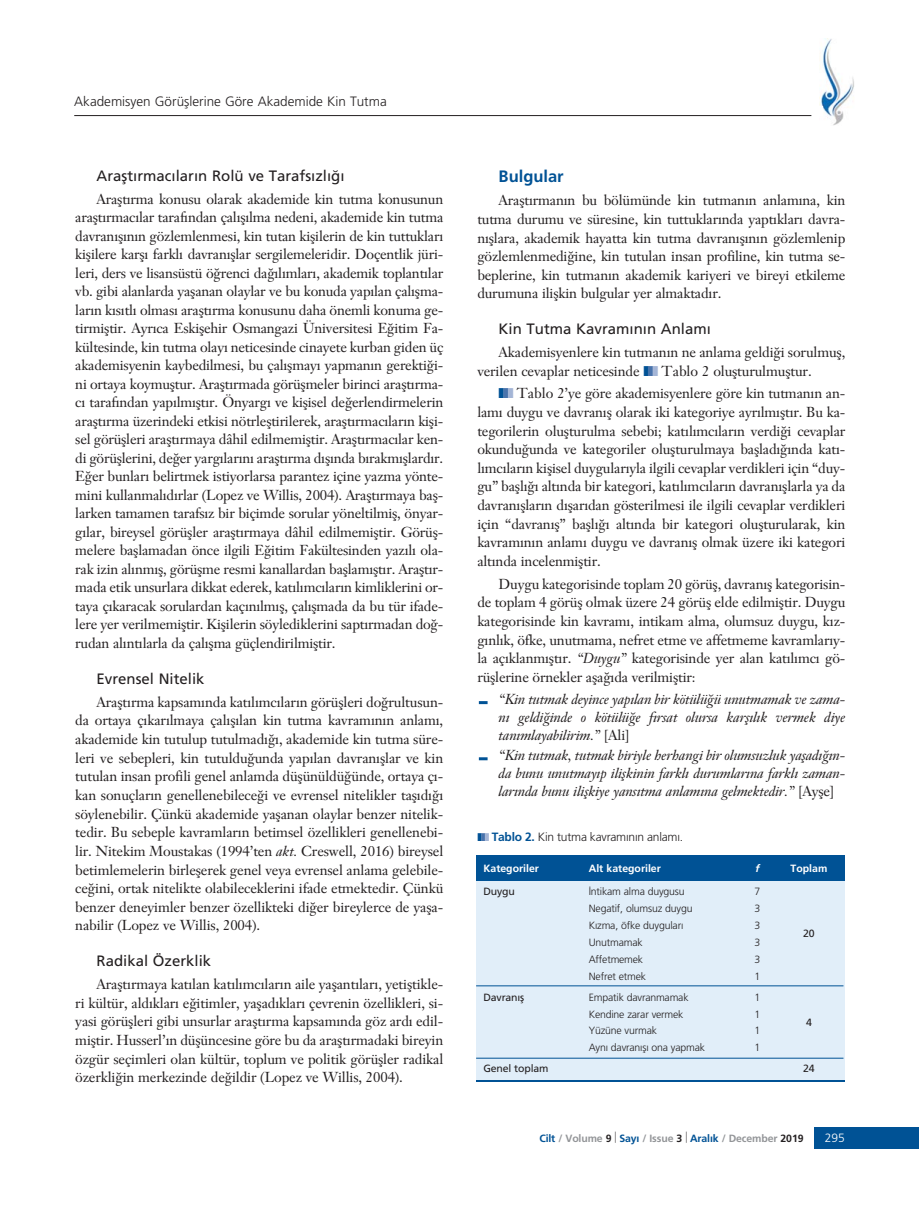
<style>
.page{position:relative;width:919px;height:1217px;background:#fff}
.page>*{position:absolute;margin:0;border:0;box-sizing:border-box;transform-origin:0 0}
.t1{font:700 16.5px "Frutiger";color:#005295}
.t2{font:15px "Frutiger";color:#231f20}
.t3{font:14.25px/18.6px "Janson Text";letter-spacing:-.015em;color:#231f20;text-align:justify}
.t4{font:italic 14.25px/18px "Janson Text";letter-spacing:-.015em;color:#231f20;text-align:justify}
.t5{font:300 13.5px "Frutiger";color:#231f20}
.t6{font:300 12px "Frutiger";letter-spacing:-.015em;color:#231f20}
.t7{font:300 12px "Frutiger";color:#fff}
.t8{font:300 10.5px "Frutiger";letter-spacing:-.015em;color:#231f20}
.t9{font:700 10.5px "Frutiger";letter-spacing:-.01em;color:#939598}
.t10{font:700 10.5px "Frutiger";color:#fff}
.t11{font:10.5px "Frutiger";letter-spacing:-.015em;color:#231f20}
.t12{font:italic 700 10.5px "Frutiger";color:#fff}
.s1{font-style:italic}
.s2{color:#005295}
.s3{color:#4973ac}
.s4{color:#a4b5d6}
.s5{font-style:normal}
.s6{font-weight:700;color:#005295}
.s7{color:#231f20}
</style>
<div class="page">
<div style="left:814px;top:1127px;width:104px;height:21px;background:#005295"></div>
<hr style="left:74px;top:115px;width:737px;height:1px;background:#231f20">
<img style="left:819px;top:38px;width:35px;height:88px">
<svg style="left:819px;top:73px;width:6px;height:6px"></svg>
<div style="left:811px;top:107px;width:11px;height:9px;background:#fff"></div>
<svg style="left:479px;top:757px;width:8px;height:3px"></svg>
<svg style="left:479px;top:701px;width:8px;height:3px"></svg>
<div style="left:476px;top:880px;width:368px;height:199px;background:#e1eef9"></div>
<div style="left:476px;top:855px;width:368px;height:25px;background:#005295"></div>
<hr style="left:476px;top:1079px;width:368px;height:2px;background:#005295">
<hr style="left:476px;top:985px;width:367px;height:1px;background:#005295">
<hr style="left:476px;top:1057px;width:367px;height:1px;background:#005295">
<p class="t5" style="left:74px;top:96px;width:314px">Akademisyen Görüfllerine Göre Akademide Kin Tutma</p>
<p class="t2" style="left:97px;top:170px;width:249px">Araflt›rmac›lar›n Rolü ve Tarafs›zl›¤›</p>
<p class="t3" style="left:75px;top:191px;width:369px;text-indent:21px">Araflt›rma konusu olarak akademide kin tutma konusunun araflt›rmac›lar taraf›ndan çal›fl›lma nedeni, akademide kin tutma davran›fl›n›n gözlemlenmesi, kin tutan kiflilerin de kin tuttuklar› kiflilere karfl› farkl› davran›fllar sergilemeleridir. Doçentlik jüri&shy;leri, ders ve lisansüstü ö¤renci da¤›l›mlar›, akademik toplant›lar vb. gibi alanlarda yaflanan olaylar ve bu konuda yap›lan çal›flma&shy;lar›n k›s›tl› olmas› araflt›rma konusunu daha önemli konuma ge&shy;tirmifltir. Ayr›ca Eskiflehir Osmangazi Üniversitesi E¤itim Fa&shy;kültesinde, kin tutma olay› neticesinde cinayete kurban giden üç akademisyenin kaybedilmesi, bu çal›flmay› yapman›n gerekti¤i&shy;ni ortaya koymufltur. Araflt›rmada görüflmeler birinci araflt›rma&shy;c› taraf›ndan yap›lm›flt›r. Önyarg› ve kiflisel de¤erlendirmelerin araflt›rma üzerindeki etkisi nötrlefltirilerek, araflt›rmac›lar›n kifli&shy;sel görüflleri araflt›rmaya dâhil edilmemifltir. Araflt›rmac›lar ken&shy;di görüfllerini, de¤er yarg›lar›n› araflt›rma d›fl›nda b›rakm›fllard›r.<br>E¤er bunlar› belirtmek istiyorlarsa parantez içine yazma yönte&shy;mini kullanmal›d›rlar (Lopez ve Willis, 2004). Araflt›rmaya bafl&shy;larken tamamen tarafs›z bir biçimde sorular yöneltilmifl, önyar&shy;g›lar, bireysel görüfller araflt›rmaya dâhil edilmemifltir. Görüfl&shy;melere bafllamadan önce ilgili E¤itim Fakültesinden yaz›l› ola&shy;rak izin al›nm›fl, görüflme resmi kanallardan bafllam›flt›r. Araflt›r&shy;mada etik unsurlara dikkat ederek, kat›l›mc›lar›n kimliklerini or&shy;taya ç›karacak sorulardan kaç›n›lm›fl, çal›flmada da bu tür ifade&shy;lere yer verilmemifltir. Kiflilerin söylediklerini sapt›rmadan do¤- rudan al›nt›larla da çal›flma güçlendirilmifltir.</p>
<p class="t2" style="left:97px;top:672px;width:109px">Evrensel Nitelik</p>
<p class="t3" style="left:75px;top:693px;width:369px;text-indent:21px">Araflt›rma kapsam›nda kat›l›mc›lar›n görüflleri do¤rultusun&shy;da ortaya ç›kar›lmaya çal›fl›lan kin tutma kavram›n›n anlam›, akademide kin tutulup tutulmad›¤›, akademide kin tutma süre&shy;leri ve sebepleri, kin tutuldu¤unda yap›lan davran›fllar ve kin tutulan insan profili genel anlamda düflünüldü¤ünde, ortaya ç›- kan sonuçlar›n genellenebilece¤i ve evrensel nitelikler tafl›d›¤› söylenebilir. Çünkü akademide yaflanan olaylar benzer nitelik&shy;tedir. Bu sebeple kavramlar›n betimsel özellikleri genellenebi&shy;lir. Nitekim Moustakas (1994’ten <span class="s1">akt.</span> Creswell, 2016) bireysel betimlemelerin birleflerek genel veya evrensel anlama gelebile&shy;ce¤ini, ortak nitelikte olabileceklerini ifade etmektedir. Çünkü benzer deneyimler benzer özellikteki di¤er bireylerce de yafla&shy;nabilir (Lopez ve Willis, 2004).</p>
<p class="t2" style="left:97px;top:954px;width:116px">Radikal Özerklik</p>
<p class="t3" style="left:75px;top:976px;width:369px;text-indent:21px">Araflt›rmaya kat›lan kat›l›mc›lar›n aile yaflant›lar›, yetifltikle&shy;ri kültür, ald›klar› e¤itimler, yaflad›klar› çevrenin özellikleri, si&shy;yasi görüflleri gibi unsurlar araflt›rma kapsam›nda göz ard› edil&shy;mifltir. Husserl’›n düflüncesine göre bu da araflt›rmadaki bireyin özgür seçimleri olan kültür, toplum ve politik görüfller radikal özerkli¤in merkezinde de¤ildir (Lopez ve Willis, 2004).</p>
<p class="t1" style="left:498px;top:170px;width:67px">Bulgular</p>
<p class="t3" style="left:477px;top:192px;width:369px;text-indent:21px">Araflt›rman›n bu bölümünde kin tutman›n anlam›na, kin tutma durumu ve süresine, kin tuttuklar›nda yapt›klar› davra&shy;n›fllara, akademik hayatta kin tutma davran›fl›n›n gözlemlenip gözlemlenmedi¤ine, kin tutulan insan profiline, kin tutma se&shy;beplerine, kin tutman›n akademik kariyeri ve bireyi etkileme durumuna iliflkin bulgular yer almaktad›r.</p>
<p class="t2" style="left:498px;top:323px;width:214px">Kin Tutma Kavram›n›n Anlam›</p>
<p class="t3" style="left:477px;top:344px;width:369px;text-indent:21px">Akademisyenlere kin tutman›n ne anlama geldi¤i sorulmufl, verilen cevaplar neticesinde <span class="s2">❚</span><span class="s3">❚</span><span class="s4">❚</span> Tablo 2 oluflturulmufltur.</p>
<p class="t3" style="left:477px;top:385px;width:369px;text-indent:21px"><span class="s2">❚</span><span class="s3">❚</span><span class="s4">❚</span> Tablo 2’ye göre akademisyenlere göre kin tutman›n an&shy;lam› duygu ve davran›fl olarak iki kategoriye ayr›lm›flt›r. Bu ka&shy;tegorilerin oluflturulma sebebi; kat›l›mc›lar›n verdi¤i cevaplar okundu¤unda ve kategoriler oluflturulmaya bafllad›¤›nda kat›- l›mc›lar›n kiflisel duygular›yla ilgili cevaplar verdikleri için “duy&shy;gu” bafll›¤› alt›nda bir kategori, kat›l›mc›lar›n davran›fllarla ya da davran›fllar›n d›flar›dan gösterilmesi ile ilgili cevaplar verdikleri için “davran›fl” bafll›¤› alt›nda bir kategori oluflturularak, kin kavram›n›n anlam› duygu ve davran›fl olmak üzere iki kategori alt›nda incelenmifltir.</p>
<p class="t3" style="left:477px;top:576px;width:369px;text-indent:21px">Duygu kategorisinde toplam 20 görüfl, davran›fl kategorisin&shy;de toplam 4 görüfl olmak üzere 24 görüfl elde edilmifltir. Duygu kategorisinde kin kavram›, intikam alma, olumsuz duygu, k›z&shy;g›nl›k, öfke, unutmama, nefret etme ve affetmeme kavramlar›y&shy;la aç›klanm›flt›r. <span class="s1">“Duygu”</span> kategorisinde yer alan kat›l›mc› gö&shy;rüfllerine örnekler afla¤›da verilmifltir:</p>
<p class="t4" style="left:498px;top:691px;width:348px">“Kin tutmak deyince yap›lan bir kötülü¤ü unutmamak ve zama&shy;n› geldi¤inde o kötülü¤e f›rsat olursa karfl›l›k vermek diye tan›mlayabilirim.” <span class="s5">[Ali]</span></p>
<p class="t4" style="left:498px;top:748px;width:348px">“Kin tutmak, tutmak biriyle herhangi bir olumsuzluk yaflad›¤›n&shy;da bunu unutmay›p iliflkinin farkl› durumlar›na farkl› zaman&shy;lar›nda bunu iliflkiye yans›tma anlam›na gelmektedir.” <span class="s5">[Ayfle]</span></p>
<p class="t6" style="left:477px;top:831px;width:207px"><span class="s2">❚</span><span class="s3">❚</span><span class="s4">❚</span> <span class="s6">Tablo 2.</span> Kin tutma kavram›n›n anlam›.</p>
<p class="t10" style="left:483px;top:863px;width:57px">Kategoriler</p>
<p class="t10" style="left:588px;top:863px;width:74px">Alt kategoriler</p>
<p class="t12" style="left:755px;top:863px;width:6px">f</p>
<p class="t10" style="left:790px;top:863px;width:38px">Toplam</p>
<p class="t11" style="left:483px;top:887px;width:33px">Duygu</p>
<p class="t8" style="left:588px;top:887px;width:97px">‹ntikam alma duygusu</p>
<p class="t8" style="left:754px;top:887px;width:7px">7</p>
<p class="t8" style="left:588px;top:904px;width:105px">Negatif, olumsuz duygu</p>
<p class="t8" style="left:754px;top:904px;width:7px">3</p>
<p class="t8" style="left:588px;top:920px;width:96px">K›zma, öfke duygular›</p>
<p class="t8" style="left:754px;top:920px;width:7px">3</p>
<p class="t11" style="left:803px;top:929px;width:13px">20</p>
<p class="t8" style="left:588px;top:937px;width:56px">Unutmamak</p>
<p class="t8" style="left:754px;top:937px;width:7px">3</p>
<p class="t8" style="left:588px;top:954px;width:56px">Affetmemek</p>
<p class="t8" style="left:754px;top:954px;width:7px">3</p>
<p class="t8" style="left:588px;top:971px;width:59px">Nefret etmek</p>
<p class="t8" style="left:754px;top:971px;width:7px">1</p>
<p class="t11" style="left:483px;top:992px;width:42px">Davran›fl</p>
<p class="t8" style="left:588px;top:992px;width:101px">Empatik davranmamak</p>
<p class="t8" style="left:754px;top:992px;width:7px">1</p>
<p class="t8" style="left:588px;top:1009px;width:96px">Kendine zarar vermek</p>
<p class="t8" style="left:754px;top:1009px;width:7px">1</p>
<p class="t11" style="left:806px;top:1017px;width:7px">4</p>
<p class="t8" style="left:588px;top:1026px;width:70px">Yüzüne vurmak</p>
<p class="t8" style="left:754px;top:1026px;width:7px">1</p>
<p class="t8" style="left:588px;top:1043px;width:118px">Ayn› davran›fl› ona yapmak</p>
<p class="t8" style="left:754px;top:1043px;width:7px">1</p>
<p class="t11" style="left:483px;top:1064px;width:66px">Genel toplam</p>
<p class="t11" style="left:803px;top:1064px;width:13px">24</p>
<p class="t9" style="left:539px;top:1133px;width:265px"><span class="s2">Cilt</span> / Volume <span class="s7">9</span> <span class="s2">Say›</span> / Issue <span class="s7">3</span> <span class="s2">Aral›k</span> / December <span class="s7">2019</span></p>
<p class="t7" style="left:824px;top:1132px;width:22px">295</p>
</div>
